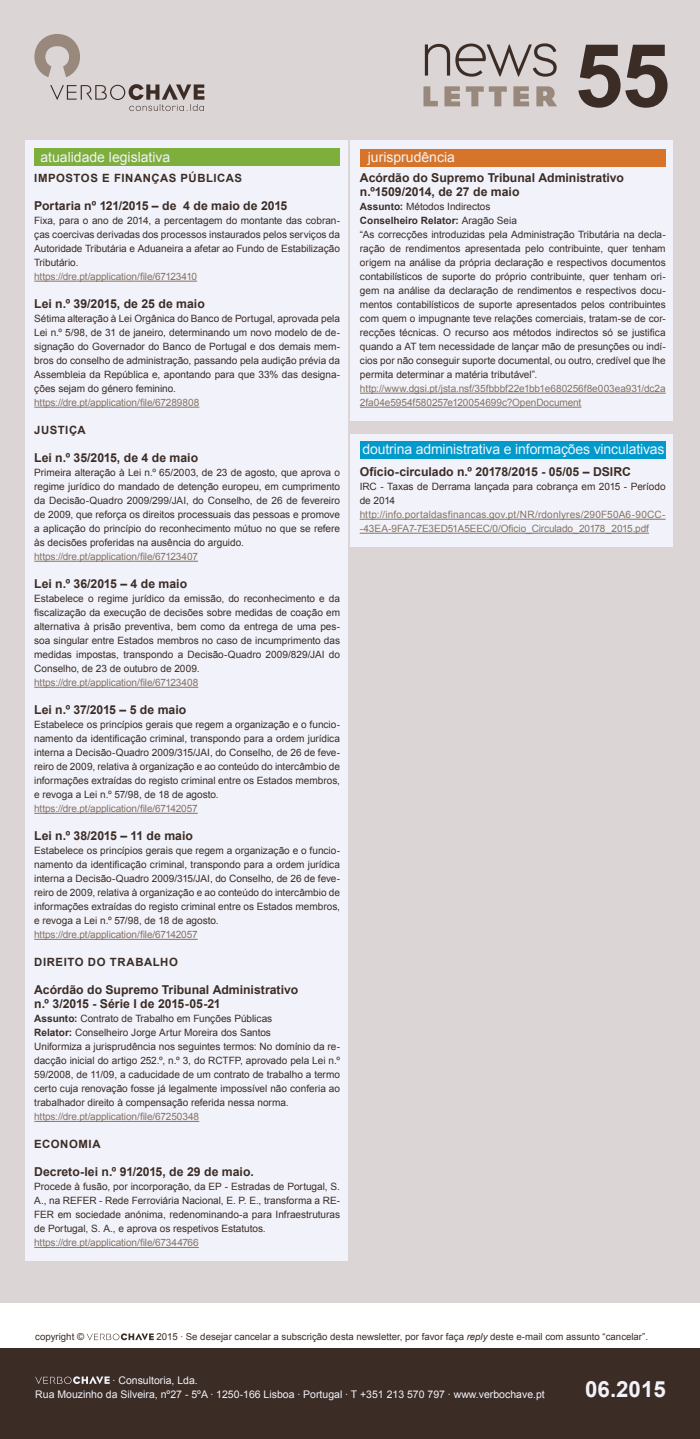
<style>
.page{position:relative;width:700px;height:1439px;background:#fff}
.page>*{position:absolute;margin:0;border:0;box-sizing:border-box;transform-origin:0 0}
.t1{font:700 87.67px "Arial";color:#3b2c26}
.t2{font:700 22.31px "Arial";color:#f2f3fa}
.t3{font:14px "Arial";letter-spacing:-.01em;color:#f2f3fa}
.t4{font:700 12.25px/14px "Arial";color:#3b2c26}
.t5{font:700 11.38px "Arial";letter-spacing:.045em;color:#3b2c26}
.t6{font:10.5px/14px "Arial";color:#f2f3fa}
.t7{font:10.06px/14px "Arial";letter-spacing:-.005em;color:#3b2c26;text-align:justify}
.t8{font:10.06px/14px "Arial";letter-spacing:-.01em;color:#867264}
.t9{font:9.62px "Arial";color:#3b2c26}
.s1{font-weight:700}
.s2{font-style:italic}
</style>
<div class="page">
<div style="left:0;top:0;width:700px;height:1302px;background:#dbd5d6"></div>
<svg style="left:34px;top:34px;width:46px;height:43px"></svg>
<svg style="left:50px;top:84px;width:154px;height:27px"></svg>
<svg style="left:423px;top:86px;width:134px;height:20px"></svg>
<svg style="left:425px;top:43px;width:132px;height:34px"></svg>
<div style="left:0;top:1348px;width:700px;height:91px;background:#3b2c26"></div>
<svg style="left:35px;top:1376px;width:75px;height:8px"></svg>
<svg style="left:87px;top:1333px;width:67px;height:7px"></svg>
<div style="left:25px;top:140px;width:323px;height:1120px;background:#f2f3fa"></div>
<div style="left:350px;top:140px;width:323px;height:280px;background:#f2f3fa"></div>
<div style="left:350px;top:434px;width:323px;height:112px;background:#f2f3fa"></div>
<div style="left:35px;top:148px;width:305px;height:18px;background:#7eae3c"></div>
<hr style="left:34px;top:281px;width:163px;height:1px;background:#867264">
<hr style="left:34px;top:407px;width:165px;height:1px;background:#867264">
<hr style="left:34px;top:561px;width:164px;height:1px;background:#867264">
<hr style="left:34px;top:687px;width:164px;height:1px;background:#867264">
<hr style="left:34px;top:813px;width:164px;height:1px;background:#867264">
<hr style="left:34px;top:939px;width:164px;height:1px;background:#867264">
<hr style="left:34px;top:1121px;width:165px;height:1px;background:#867264">
<hr style="left:34px;top:1247px;width:165px;height:1px;background:#867264">
<hr style="left:360px;top:519px;width:306px;height:1px;background:#867264">
<hr style="left:360px;top:533px;width:289px;height:1px;background:#867264">
<div style="left:360px;top:441px;width:306px;height:18px;background:#009acc"></div>
<hr style="left:360px;top:393px;width:306px;height:1px;background:#867264">
<hr style="left:360px;top:407px;width:221px;height:1px;background:#867264">
<div style="left:360px;top:149px;width:306px;height:17px;background:#d67529"></div>
<h3 class="t3" style="left:40px;top:148px;width:131px">atualidade legislativa</h3>
<p class="t5" style="left:34px;top:171px;width:209px">IMPOSTOS E FINANÇAS PÚBLICAS</p>
<p class="t4" style="left:34px;top:199px;width:255px">Portaria nº 121/2015 – de 4 de maio de 2015</p>
<p class="t7" style="left:34px;top:214px;width:307px">Fixa, para o ano de 2014, a percentagem do montante das cobran&shy;ças coercivas derivadas dos processos instaurados pelos serviços da Autoridade Tributária e Aduaneira a afetar ao Fundo de Estabilização Tributário.</p>
<p class="t8" style="left:34px;top:270px;width:164px">https://dre.pt/application/file/67123410</p>
<p class="t4" style="left:34px;top:297px;width:172px">Lei n.º 39/2015, de 25 de maio</p>
<p class="t7" style="left:34px;top:312px;width:307px">Sétima alteração à Lei Orgânica do Banco de Portugal, aprovada pela Lei n.º 5/98, de 31 de janeiro, determinando um novo modelo de de&shy;signação do Governador do Banco de Portugal e dos demais mem&shy;bros do conselho de administração, passando pela audição prévia da Assembleia da República e, apontando para que 33% das designa&shy;ções sejam do género feminino.</p>
<p class="t8" style="left:34px;top:396px;width:167px">https://dre.pt/application/file/67289808</p>
<p class="t5" style="left:34px;top:423px;width:53px">JUSTIÇA</p>
<p class="t4" style="left:34px;top:451px;width:165px">Lei n.º 35/2015, de 4 de maio</p>
<p class="t7" style="left:34px;top:466px;width:307px">Primeira alteração à Lei n.º 65/2003, de 23 de agosto, que aprova o regime jurídico do mandado de detenção europeu, em cumprimento da Decisão-Quadro 2009/299/JAI, do Conselho, de 26 de fevereiro de 2009, que reforça os direitos processuais das pessoas e promove a aplicação do princípio do reconhecimento mútuo no que se refere às decisões proferidas na ausência do arguido.</p>
<p class="t8" style="left:34px;top:550px;width:165px">https://dre.pt/application/file/67123407</p>
<p class="t4" style="left:34px;top:577px;width:154px">Lei n.º 36/2015 – 4 de maio</p>
<p class="t7" style="left:34px;top:592px;width:307px">Estabelece o regime jurídico da emissão, do reconhecimento e da fiscalização da execução de decisões sobre medidas de coação em alternativa à prisão preventiva, bem como da entrega de uma pes&shy;soa singular entre Estados membros no caso de incumprimento das medidas impostas, transpondo a Decisão-Quadro 2009/829/JAI do Conselho, de 23 de outubro de 2009.</p>
<p class="t8" style="left:34px;top:676px;width:166px">https://dre.pt/application/file/67123408</p>
<p class="t4" style="left:34px;top:703px;width:154px">Lei n.º 37/2015 – 5 de maio</p>
<p class="t7" style="left:34px;top:718px;width:307px">Estabelece os princípios gerais que regem a organização e o funcio&shy;namento da identificação criminal, transpondo para a ordem jurídica interna a Decisão-Quadro 2009/315/JAI, do Conselho, de 26 de feve&shy;reiro de 2009, relativa à organização e ao conteúdo do intercâmbio de informações extraídas do registo criminal entre os Estados membros, e revoga a Lei n.º 57/98, de 18 de agosto.</p>
<p class="t8" style="left:34px;top:802px;width:165px">https://dre.pt/application/file/67142057</p>
<p class="t4" style="left:34px;top:829px;width:160px">Lei n.º 38/2015 – 11 de maio</p>
<p class="t7" style="left:34px;top:844px;width:307px">Estabelece os princípios gerais que regem a organização e o funcio&shy;namento da identificação criminal, transpondo para a ordem jurídica interna a Decisão-Quadro 2009/315/JAI, do Conselho, de 26 de feve&shy;reiro de 2009, relativa à organização e ao conteúdo do intercâmbio de informações extraídas do registo criminal entre os Estados membros, e revoga a Lei n.º 57/98, de 18 de agosto.</p>
<p class="t8" style="left:34px;top:928px;width:165px">https://dre.pt/application/file/67142057</p>
<p class="t5" style="left:34px;top:955px;width:145px">DIREITO DO TRABALHO</p>
<p class="t4" style="left:34px;top:983px;width:265px">Acórdão do Supremo Tribunal Administrativo n.º 3/2015 - Série I de 2015-05-21</p>
<p class="t7" style="left:34px;top:1012px;width:307px;text-align:left"><span class="s1">Assunto:</span> Contrato de Trabalho em Funções Públicas<br><span class="s1">Relator:</span> Conselheiro Jorge Artur Moreira dos Santos<br>Uniformiza a jurisprudência nos seguintes termos: No domínio da re&shy;dacção inicial do artigo 252.º, n.º 3, do RCTFP, aprovado pela Lei n.º 59/2008, de 11/09, a caducidade de um contrato de trabalho a termo certo cuja renovação fosse já legalmente impossível não conferia ao trabalhador direito à compensação referida nessa norma.</p>
<p class="t8" style="left:34px;top:1110px;width:167px">https://dre.pt/application/file/67250348</p>
<p class="t5" style="left:34px;top:1137px;width:68px">ECONOMIA</p>
<p class="t4" style="left:34px;top:1165px;width:221px">Decreto-lei n.º 91/2015, de 29 de maio.</p>
<p class="t7" style="left:34px;top:1180px;width:307px">Procede à fusão, por incorporação, da EP - Estradas de Portugal, S.<br>A., na REFER - Rede Ferroviária Nacional, E. P. E., transforma a RE-FER em sociedade anónima, redenominando-a para Infraestruturas de Portugal, S. A., e aprova os respetivos Estatutos.</p>
<p class="t8" style="left:34px;top:1236px;width:166px">https://dre.pt/application/file/67344766</p>
<h3 class="t3" style="left:368px;top:148px;width:89px">jurisprudência</h3>
<h1 class="t1" style="left:574px;top:18px;width:97px">55</h1>
<p class="t4" style="left:360px;top:171px;width:265px">Acórdão do Supremo Tribunal Administrativo n.º1509/2014, de 27 de maio</p>
<p class="t7" style="left:360px;top:200px;width:307px;text-align:left"><span class="s1">Assunto:</span> Métodos Indirectos<br><span class="s1">Conselheiro Relator:</span> Aragão Seia<br>“As correcções introduzidas pela Administração Tributária na decla&shy;ração de rendimentos apresentada pelo contribuinte, quer tenham origem na análise da própria declaração e respectivos documentos contabilísticos de suporte do próprio contribuinte, quer tenham ori&shy;gem na análise da declaração de rendimentos e respectivos docu&shy;mentos contabilísticos de suporte apresentados pelos contribuintes com quem o impugnante teve relações comerciais, tratam-se de cor&shy;recções técnicas. O recurso aos métodos indirectos só se justifica quando a AT tem necessidade de lançar mão de presunções ou indí&shy;cios por não conseguir suporte documental, ou outro, credível que lhe permita determinar a matéria tributável”.</p>
<p class="t8" style="left:360px;top:382px;width:307px">http://www.dgsi.pt/jsta.nsf/35fbbbf22e1bb1e680256f8e003ea931/dc2a<br>2fa04e5954f580257e120054699c?OpenDocument</p>
<h3 class="t3" style="left:363px;top:440px;width:304px">doutrina administrativa e informações vinculativas</h3>
<p class="t4" style="left:360px;top:465px;width:273px">Ofício-circulado n.º 20178/2015 - 05/05 – DSIRC</p>
<p class="t7" style="left:360px;top:480px;width:307px">IRC - Taxas de Derrama lançada para cobrança em 2015 - Período de 2014</p>
<p class="t8" style="left:360px;top:508px;width:307px">http://info.portaldasfinancas.gov.pt/NR/rdonlyres/290F50A6-90CC--43EA-9FA7-7E3ED51A5EEC/0/Oficio_Circulado_20178_2015.pdf</p>
<p class="t9" style="left:35px;top:1330px;width:50px">copyright ©</p>
<p class="t9" style="left:156px;top:1330px;width:493px">2015 · Se desejar cancelar a subscrição desta newsletter, por favor faça <span class="s2">reply</span> deste e-mail com assunto “cancelar”.</p>
<p class="t6" style="left:35px;top:1373px;width:511px;text-indent:77px">· Consultoria, Lda.<br>Rua Mouzinho da Silveira, nº27 - 5ºA · 1250-166 Lisboa · Portugal · T +351 213 570 797 · www.verbochave.pt</p>
<h2 class="t2" style="left:585px;top:1374px;width:82px">06.2015</h2>
</div>
